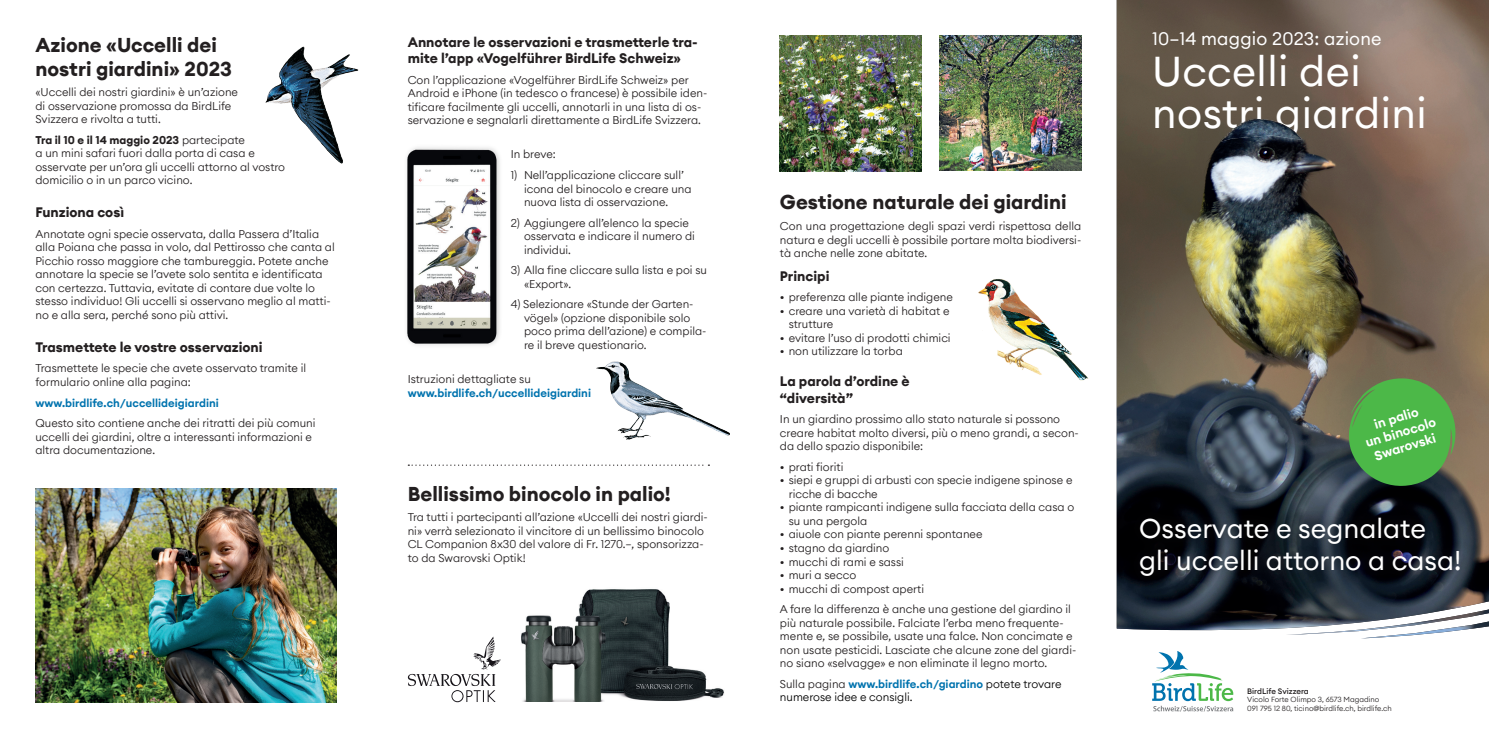
<style>
.page{position:relative;width:1489px;height:745px;background:#fff}
.page>*{position:absolute;margin:0;border:0;box-sizing:border-box;transform-origin:0 0}
.t1{font:41.5px/41.5px "Euclid Circular A";letter-spacing:.01em;color:#fff}
.t2{font:27px/31.8px "Euclid Circular A";color:#fff}
.t3{font:700 20px/24px "Euclid Circular A";color:#231f20}
.t4{font:18px "Euclid Circular A";letter-spacing:.01em;color:#fff}
.t5{font:700 13.75px/16.5px "Euclid Circular A";color:#231f20}
.t6{font:600 13.12px/15.1px "Euclid Circular A";color:#fff;text-align:center}
.t7{font:300 11.25px/13.5px "Euclid Circular A";color:#231f20}
.t8{font:300 11.25px/13.5px "Euclid Circular A";color:#000001}
.t9{font:600 11.25px "Euclid Circular A";color:#0073ae}
.t10{font:500 7.88px "Euclid Circular A";color:#231f20}
.t11{font:300 7.38px/8.9px "Euclid Circular A";color:#231f20}
.s1{font-weight:700}
.s2{color:#231f20}
.s3{font-weight:600;color:#0073ae}
</style>
<div class="page">
<img style="left:978px;top:279px;width:110px;height:101px">
<img style="left:265px;top:46px;width:94px;height:117px">
<img style="left:939px;top:35px;width:142px;height:135px">
<img style="left:780px;top:35px;width:141px;height:136px">
<img style="left:406px;top:147px;width:94px;height:199px">
<img style="left:35px;top:488px;width:302px;height:214px">
<img style="left:596px;top:361px;width:133px;height:78px">
<svg style="left:408px;top:464px;width:301px;height:1px"></svg>
<img style="left:521px;top:589px;width:203px;height:112px">
<svg style="left:408px;top:636px;width:93px;height:65px"></svg>
<img style="left:1116px;top:0;width:372px;height:638px">
<div style="left:1126px;top:504px;width:347px;height:85px;background:#231f20;opacity:.5"></div>
<svg style="left:1152px;top:651px;width:81px;height:60px"></svg>
<img style="left:1173px;top:103px;width:183px;height:100px">
<svg style="left:1348px;top:373px;width:108px;height:112px;background:#529f4a"></svg>
<h3 class="t3" style="left:35px;top:33px;width:198px">Azione «Uccelli dei nostri giardini» 2023</h3>
<p class="t7" style="left:35px;top:85px;width:204px">«Uccelli dei nostri giardini» è un’azione di osservazione promossa da BirdLife<br>Svizzera e rivolta a tutti.</p>
<p class="t7" style="left:35px;top:133px;width:251px"><span class="s1">Tra il 10 e il 14 maggio 2023</span> partecipate<br>a un mini safari fuori dalla porta di casa e osservate per un’ora gli uccelli attorno al vostro domicilio o in un parco vicino.</p>
<p class="t5" style="left:35px;top:204px;width:90px">Funziona così</p>
<p class="t7" style="left:35px;top:227px;width:301px">Annotate ogni specie osservata, dalla Passera d’Italia alla Poiana che passa in volo, dal Pettirosso che canta al Picchio rosso maggiore che tambureggia. Potete anche annotare la specie se l’avete solo sentita e identificata con certezza. Tuttavia, evitate di contare due volte lo stesso individuo! Gli uccelli si osservano meglio al matti&shy;no e alla sera, perché sono più attivi.</p>
<p class="t5" style="left:35px;top:338px;width:229px">Trasmettete le vostre osservazioni</p>
<p class="t7" style="left:35px;top:361px;width:272px">Trasmettete le specie che avete osservato tramite il formulario online alla pagina:</p>
<p class="t9" style="left:35px;top:395px;width:185px">www.birdlife.ch/uccellideigiardini</p>
<p class="t7" style="left:35px;top:416px;width:281px">Questo sito contiene anche dei ritratti dei più comuni uccelli dei giardini, oltre a interessanti informazioni e altra documentazione.</p>
<p class="t5" style="left:407px;top:34px;width:292px">Annotare le osservazioni e trasmetterle tra&shy;mite l’app «Vogelführer BirdLife Schweiz»</p>
<p class="t7" style="left:407px;top:73px;width:301px">Con l’applicazione «Vogelführer BirdLife Schweiz» per Android e iPhone (in tedesco o francese) è possibile iden&shy;tificare facilmente gli uccelli, annotarli in una lista di os&shy;servazione e segnalarli direttamente a BirdLife Svizzera.</p>
<p class="t7" style="left:510px;top:147px;width:47px">In breve:</p>
<p class="t7" style="left:524px;top:168px;width:169px;text-indent:-13px">1) Nell’applicazione cliccare sull’ icona del binocolo e creare una nuova lista di osservazione.</p>
<p class="t7" style="left:524px;top:215px;width:172px;text-indent:-13px">2) Aggiungere all’elenco la specie osservata e indicare il numero di individui.</p>
<p class="t7" style="left:524px;top:263px;width:184px;text-indent:-13px">3) Alla fine cliccare sulla lista e poi su «Export».</p>
<p class="t7" style="left:524px;top:297px;width:184px;text-indent:-13px">4) Selezionare «Stunde der Garten&shy;vögel» (opzione disponibile solo poco prima dell’azione) e compila&shy;re il breve questionario.</p>
<p class="t7" style="left:407px;top:372px;width:125px">Istruzioni dettagliate su</p>
<p class="t9" style="left:407px;top:385px;width:185px">www.birdlife.ch/uccellideigiardini</p>
<h3 class="t3" style="left:407px;top:481px;width:264px">Bellissimo binocolo in palio!</h3>
<p class="t7" style="left:407px;top:510px;width:301px">Tra tutti i partecipanti all’azione «Uccelli dei nostri giardi&shy;ni» verrà selezionato il vincitore di un bellissimo binocolo CL Companion 8x30 del valore di Fr. 1270.–, sponsorizza&shy;to da Swarovski Optik!</p>
<h3 class="t3" style="left:780px;top:190px;width:288px">Gestione naturale dei giardini</h3>
<p class="t7" style="left:780px;top:219px;width:303px;text-align:justify">Con una progettazione degli spazi verdi rispettosa della natura e degli uccelli è possibile portare molta biodiversi&shy;tà anche nelle zone abitate.</p>
<p class="t5" style="left:780px;top:267px;width:51px">Principi</p>
<p class="t7" style="left:780px;top:290px;width:174px">• preferenza alle piante indigene</p>
<p class="t7" style="left:788px;top:304px;width:162px;text-indent:-9px">• creare una varietà di habitat e strutture</p>
<p class="t7" style="left:780px;top:331px;width:172px">• evitare l’uso di prodotti chimici</p>
<p class="t7" style="left:780px;top:344px;width:124px">• non utilizzare la torba</p>
<p class="t5" style="left:780px;top:373px;width:131px">La parola d’ordine è “diversità”</p>
<p class="t7" style="left:780px;top:412px;width:300px">In un giardino prossimo allo stato naturale si possono creare habitat molto diversi, più o meno grandi, a secon&shy;da dello spazio disponibile:</p>
<p class="t7" style="left:780px;top:459px;width:65px">• prati fioriti</p>
<p class="t7" style="left:788px;top:473px;width:285px;text-indent:-9px">• siepi e gruppi di arbusti con specie indigene spinose e ricche di bacche</p>
<p class="t7" style="left:788px;top:500px;width:287px;text-indent:-9px">• piante rampicanti indigene sulla facciata della casa o su una pergola</p>
<p class="t7" style="left:780px;top:527px;width:204px">• aiuole con piante perenni spontanee</p>
<p class="t7" style="left:780px;top:540px;width:111px">• stagno da giardino</p>
<p class="t7" style="left:780px;top:554px;width:125px">• mucchi di rami e sassi</p>
<p class="t7" style="left:780px;top:567px;width:78px">• muri a secco</p>
<p class="t7" style="left:780px;top:577px;width:292px;line-height:20.6px">• mucchi di compost aperti<br>A fare la differenza è anche una gestione del giardino il</p>
<p class="t7" style="left:780px;top:615px;width:298px">più naturale possibile. Falciate l’erba meno frequente&shy;mente e, se possibile, usate una falce. Non concimate e non usate pesticidi. Lasciate che alcune zone del giardi&shy;no siano «selvagge» e non eliminate il legno morto.</p>
<p class="t8" style="left:780px;top:676px;width:283px"><span class="s2">Sulla pagina</span> <span class="s3">www.birdlife.ch/giardino</span> potete trovare numerose idee e consigli.</p>
<h3 class="t4" style="left:1152px;top:27px;width:231px">10–14 maggio 2023: azione</h3>
<h1 class="t1" style="left:1152px;top:50px;width:276px">Uccelli dei nostri giardini</h1>
<p class="t6" style="left:1358px;top:421px;width:74px;rotate:-17deg">in palio<br>un binocolo<br>Swarovski</p>
<h2 class="t2" style="left:1139px;top:512px;width:324px">Osservate e segnalate gli uccelli attorno a casa!</h2>
<p class="t10" style="left:1247px;top:685px;width:63px">BirdLife Svizzera</p>
<p class="t11" style="left:1247px;top:694px;width:146px">Vicolo Forte Olimpo 3, 6573 Magadino<br>091 795 12 80, ticino@birdlife.ch, birdlife.ch</p>
</div>
